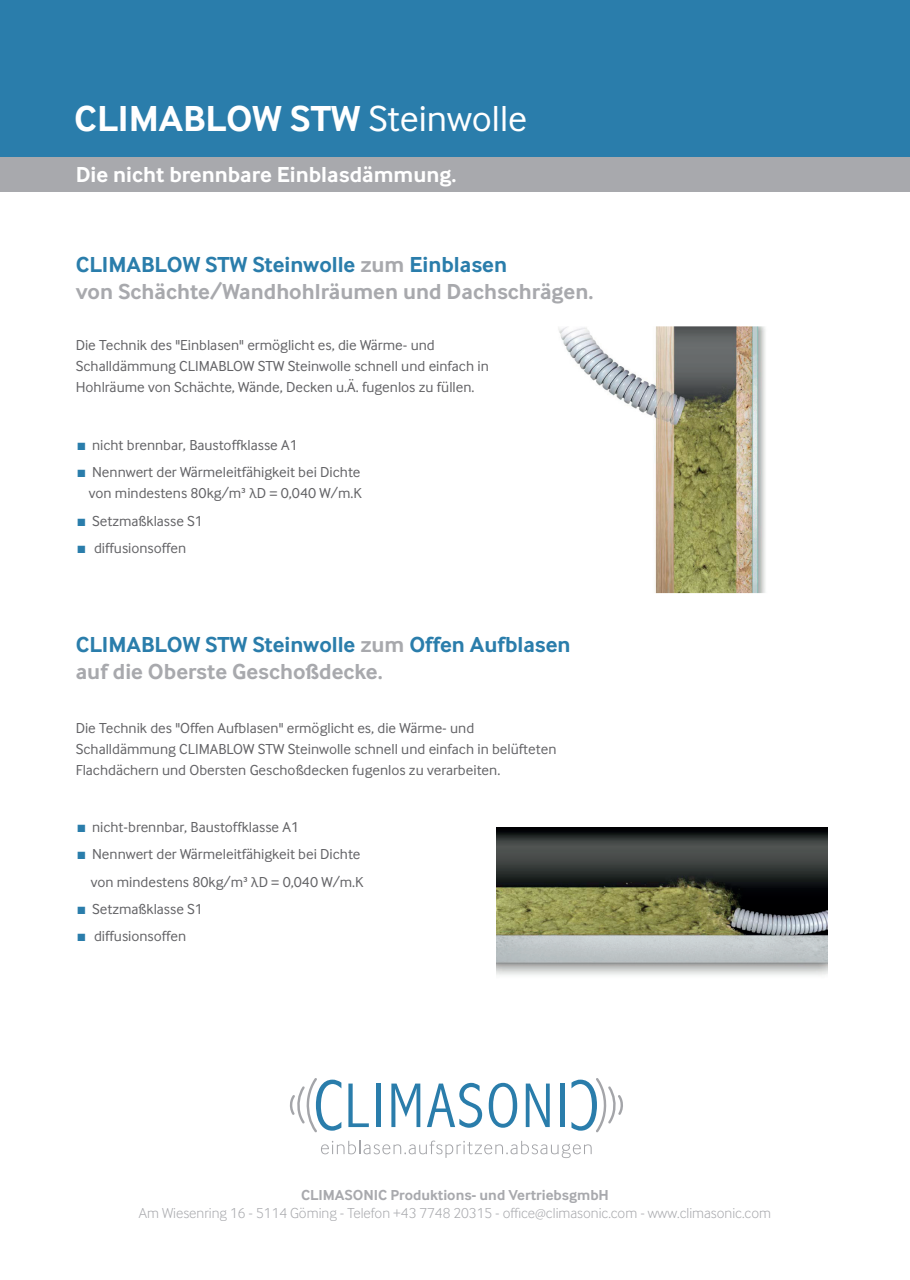
<style>
.page{position:relative;width:910px;height:1280px;background:#fff}
.page>*{position:absolute;margin:0;border:0;box-sizing:border-box;transform-origin:0 0}
.Headline{font:700 37.5px "Inter Face Corp";color:#fff}
.Headline-2{font:700 22.5px "Inter Face Corp";color:#2a7dab}
.Headline-3{font:700 22.5px "Inter Face Corp";color:#a8a9ad}
.Headline-4{font:700 22.5px "Inter Face Corp";color:#fff}
.Headline-5{font:15px/21px "Inter Face Corp";color:#636366}
.t1{font:300 15px "Inter Face Corp";color:#a8a9ad}
.t2{font:700 15px "Inter Face Corp";color:#a8a9ad}
.s1{font-weight:400}
.s2{color:#a8a9ad}
.s3{color:#2a7dab}
.s4{font-family:"Myriad Pro"}
</style>
<div class="page">
<img style="left:558px;top:326px;width:207px;height:267px">
<div style="left:0;top:0;width:910px;height:157px;background:#2a7dab"></div>
<div style="left:0;top:157px;width:910px;height:35px;background:#a8a9ad"></div>
<svg style="left:321px;top:1140px;width:271px;height:18px"></svg>
<svg style="left:348px;top:1083px;width:21px;height:44px"></svg>
<hr style="left:376px;top:1083px;width:4px;height:44px;background:#2a7dab">
<svg style="left:391px;top:1083px;width:29px;height:44px"></svg>
<svg style="left:427px;top:1083px;width:55px;height:45px"></svg>
<svg style="left:489px;top:1083px;width:28px;height:45px"></svg>
<svg style="left:526px;top:1083px;width:24px;height:44px"></svg>
<div style="left:560px;top:1083px;width:5px;height:44px;background:#2a7dab"></div>
<svg style="left:290px;top:1078px;width:51px;height:54px"></svg>
<svg style="left:571px;top:1078px;width:52px;height:54px"></svg>
<img style="left:496px;top:827px;width:331px;height:148px">
<p class="Headline" style="left:74px;top:97px;width:454px">CLIMABLOW STW <span class="s1">Steinwolle</span></p>
<p class="Headline-4" style="left:76px;top:161px;width:382px">Die nicht brennbare Einblasdämmung.</p>
<p class="Headline-2" style="left:76px;top:252px;width:433px">CLIMABLOW STW Steinwolle <span class="s2">zum</span> Einblasen</p>
<p class="Headline-3" style="left:76px;top:279px;width:519px">von Schächte/Wandhohlräumen und Dachschrägen.</p>
<p class="Headline-5" style="left:76px;top:334px;width:415px">Die Technik des "Einblasen" ermöglicht es, die Wärme- und<br>Schalldämmung CLIMABLOW STW Steinwolle schnell und einfach in<br>Hohlräume von Schächte, Wände, Decken u.Ä. fugenlos zu füllen.</p>
<p class="Headline-5" style="left:77px;top:434px;width:222px"><span class="s3">■</span> nicht brennbar, Baustoffklasse A1</p>
<p class="Headline-5" style="left:77px;top:462px;width:286px;text-align:right"><span class="s3">■</span> Nennwert der Wärmeleitfähigkeit bei Dichte von mindestens 80kg/m³ λD = 0,040 W/m.K</p>
<p class="Headline-5" style="left:77px;top:510px;width:127px"><span class="s3">■</span> Setzmaßklasse S1</p>
<p class="Headline-5" style="left:77px;top:537px;width:110px"><span class="s3">■</span> diffusionsoffen</p>
<p class="Headline-2" style="left:76px;top:631px;width:496px">CLIMABLOW STW Steinwolle <span class="s2">zum</span> Offen Aufblasen</p>
<p class="Headline-3" style="left:76px;top:658px;width:308px">auf die Oberste Geschoßdecke.</p>
<p class="Headline-5" style="left:76px;top:717px;width:482px">Die Technik des "Offen Aufblasen" ermöglicht es, die Wärme- und<br>Schalldämmung CLIMABLOW STW Steinwolle schnell und einfach in belüfteten<br>Flachdächern und Obersten Geschoßdecken fugenlos zu verarbeiten.</p>
<p class="Headline-5" style="left:77px;top:816px;width:223px"><span class="s3">■</span> nicht-brennbar, Baustoffklasse A1</p>
<p class="Headline-5" style="left:77px;top:844px;width:285px"><span class="s3">■</span> Nennwert der Wärmeleitfähigkeit bei Dichte</p>
<p class="Headline-5" style="left:91px;top:871px;width:275px">von mindestens 80kg/m³ λD = 0,040 W/m.K</p>
<p class="Headline-5" style="left:77px;top:898px;width:127px"><span class="s3">■</span> Setzmaßklasse S1</p>
<p class="Headline-5" style="left:77px;top:926px;width:110px"><span class="s3">■</span> diffusionsoffen</p>
<p class="t2" style="left:301px;top:1186px;width:309px">CLIMASONIC Produktions- und VertriebsgmbH</p>
<p class="t1" style="left:139px;top:1205px;width:634px">Am Wiesenring 16 - 5114 Göming - Telefon +43 7748 20315 - office<span class="s4">@</span>climasonic.com - www.climasonic.com</p>
</div>
